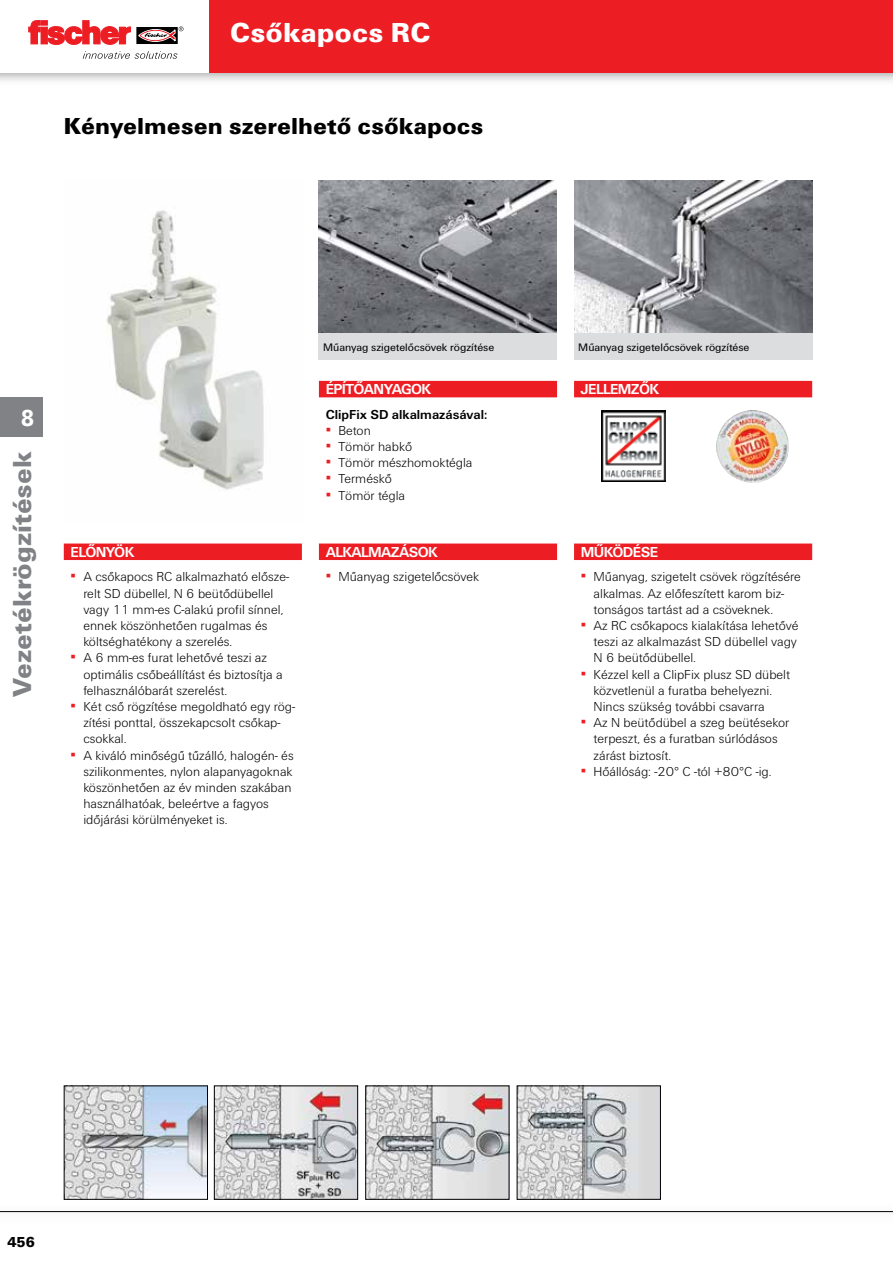
<style>
.page{position:relative;width:893px;height:1263px;background:#fff}
.page>*{position:absolute;margin:0;border:0;box-sizing:border-box;transform-origin:0 0}
.t1{font:900 28.5px "Fi We";color:#fff}
.t2{font:900 27px "Fi We";color:#808285}
.t3{font:900 24px "Fi We";color:#000}
.t4{font:900 24px "Fi We";color:#fff;scale:.88 1}
.t5{font:700 15px "Fi We";letter-spacing:-.04em;color:#fff}
.t6{font:900 15px "Fi We";color:#000}
.t7{font:300 13.5px/16.2px "Fi We";color:#000}
.t8{font:700 13.5px "Fi We";color:#000}
.t9{font:11.25px "Fi We";color:#000}
.s1{font-weight:400;color:#ed1d24}
</style>
<div class="page">
<div style="left:0;top:0;width:893px;height:86px;background:#000;opacity:.4"></div>
<div style="left:0;top:0;width:893px;height:72px;background:#ed1d24"></div>
<hr style="left:0;top:1211px;width:893px;height:1px;background:#000">
<img style="left:319px;top:180px;width:238px;height:153px">
<img style="left:574px;top:180px;width:238px;height:153px">
<img style="left:216px;top:1087px;width:140px;height:111px">
<div style="left:214px;top:1085px;width:144px;height:115px;border:1px solid #000"></div>
<img style="left:367px;top:1087px;width:140px;height:111px">
<div style="left:365px;top:1085px;width:144px;height:115px;border:1px solid #000"></div>
<img style="left:519px;top:1087px;width:140px;height:111px">
<div style="left:517px;top:1085px;width:144px;height:115px;border:1px solid #000"></div>
<img style="left:106px;top:210px;width:158px;height:280px">
<img style="left:66px;top:1087px;width:140px;height:111px">
<div style="left:64px;top:1085px;width:144px;height:115px;border:1px solid #000"></div>
<div style="left:0;top:397px;width:43px;height:40px;background:#808285"></div>
<div style="left:0;top:0;width:208px;height:72px;background:#fff"></div>
<svg style="left:137px;top:27px;width:41px;height:17px"></svg>
<svg style="left:29px;top:21px;width:102px;height:24px"></svg>
<svg style="left:139px;top:26px;width:44px;height:15px"></svg>
<svg style="left:83px;top:51px;width:94px;height:8px"></svg>
<div style="left:319px;top:333px;width:238px;height:27px;background:#dcddde"></div>
<div style="left:574px;top:333px;width:238px;height:27px;background:#dcddde"></div>
<img style="left:602px;top:410px;width:63px;height:71px">
<img style="left:716px;top:410px;width:73px;height:72px">
<div style="left:64px;top:543px;width:238px;height:17px;background:#ed1d24"></div>
<div style="left:319px;top:543px;width:238px;height:17px;background:#ed1d24"></div>
<div style="left:319px;top:381px;width:238px;height:16px;background:#ed1d24"></div>
<div style="left:574px;top:381px;width:238px;height:16px;background:#ed1d24"></div>
<div style="left:574px;top:543px;width:238px;height:17px;background:#ed1d24"></div>
<h1 class="t1" style="left:230px;top:16px;width:202px">Csőkapocs RC</h1>
<h3 class="t3" style="left:64px;top:113px;width:421px">Kényelmesen szerelhető csőkapocs</h3>
<h3 class="t4" style="left:21px;top:404px;width:16px">8</h3>
<h2 class="t2" style="left:7px;top:697px;width:247px;rotate:-90deg">Vezetékrögzítések</h2>
<p class="t5" style="left:71px;top:543px;width:65px">ELŐNYÖK</p>
<p class="t7" style="left:83px;top:569px;width:207px;text-indent:-13px"><span class="s1">▪</span> A csőkapocs RC alkalmazható elősze&shy;relt SD dübellel, N 6 beütődübellel vagy 11 mm-es C-alakú profil sínnel, ennek köszönhetően rugalmas és költséghatékony a szerelés.</p>
<p class="t7" style="left:83px;top:650px;width:201px;text-indent:-13px"><span class="s1">▪</span> A 6 mm-es furat lehetővé teszi az optimális csőbeállítást és biztosítja a felhasználóbarát szerelést.</p>
<p class="t7" style="left:83px;top:698px;width:213px;text-indent:-13px"><span class="s1">▪</span> Két cső rögzítése megoldható egy rög&shy;zítési ponttal, összekapcsolt csőkap&shy;csokkal.</p>
<p class="t7" style="left:83px;top:747px;width:212px;text-indent:-13px"><span class="s1">▪</span> A kiváló minőségű tűzálló, halogén- és szilikonmentes, nylon alapanyagoknak köszönhetően az év minden szakában használhatóak, beleértve a fagyos időjárási körülményeket is.</p>
<p class="t9" style="left:323px;top:341px;width:173px">Műanyag szigetelőcsövek rögzítése</p>
<p class="t9" style="left:578px;top:341px;width:173px">Műanyag szigetelőcsövek rögzítése</p>
<p class="t5" style="left:326px;top:381px;width:107px">ÉPÍTŐANYAGOK</p>
<p class="t8" style="left:326px;top:407px;width:163px">ClipFix SD alkalmazásával:</p>
<p class="t7" style="left:326px;top:422px;width:47px"><span class="s1">▪</span> Beton</p>
<p class="t7" style="left:326px;top:439px;width:88px"><span class="s1">▪</span> Tömör habkő</p>
<p class="t7" style="left:326px;top:455px;width:148px"><span class="s1">▪</span> Tömör mészhomoktégla</p>
<p class="t7" style="left:326px;top:471px;width:68px"><span class="s1">▪</span> Terméskő</p>
<p class="t7" style="left:326px;top:487px;width:81px"><span class="s1">▪</span> Tömör tégla</p>
<p class="t5" style="left:326px;top:543px;width:114px">ALKALMAZÁSOK</p>
<p class="t7" style="left:326px;top:569px;width:155px"><span class="s1">▪</span> Műanyag szigetelőcsövek</p>
<p class="t5" style="left:581px;top:381px;width:80px">JELLEMZŐK</p>
<p class="t5" style="left:581px;top:543px;width:79px">MŰKÖDÉSE</p>
<p class="t7" style="left:594px;top:569px;width:209px;text-indent:-13px"><span class="s1">▪</span> Műanyag, szigetelt csövek rögzítésére alkalmas. Az előfeszített karom biz&shy;tonságos tartást ad a csöveknek.</p>
<p class="t7" style="left:594px;top:617px;width:206px;text-align:justify;text-indent:-13px"><span class="s1">▪</span> Az RC csőkapocs kialakítása lehetővé teszi az alkalmazást SD dübellel vagy N 6 beütődübellel.</p>
<p class="t7" style="left:594px;top:666px;width:198px;text-indent:-13px"><span class="s1">▪</span> Kézzel kell a ClipFix plusz SD dübelt közvetlenül a furatba behelyezni.<br>Nincs szükség további csavarra</p>
<p class="t7" style="left:594px;top:715px;width:197px;text-indent:-13px"><span class="s1">▪</span> Az N beütődübel a szeg beütésekor terpeszt, és a furatban súrlódásos zárást biztosít.</p>
<p class="t7" style="left:581px;top:763px;width:192px"><span class="s1">▪</span> Hőállóság: -20° C -tól +80°C -ig.</p>
<p class="t6" style="left:7px;top:1234px;width:29px">456</p>
</div>
